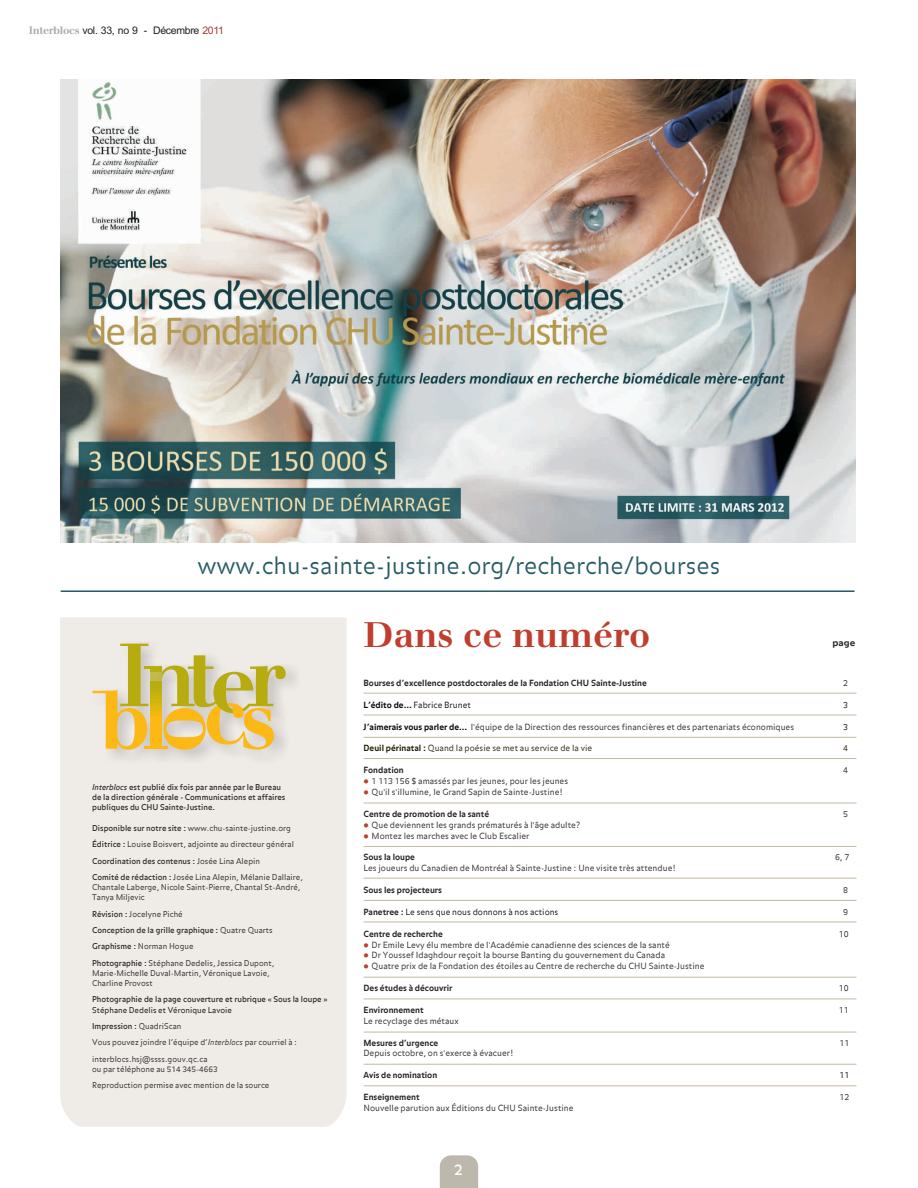
<style>
.page{position:relative;width:918px;height:1188px;background:#fff}
.page>*{position:absolute;margin:0;border:0;box-sizing:border-box;transform-origin:0 0}
.t1{font:34.65px "Walbaum Roman Os F,Bold";color:#bf3e2e}
.t2{font:300 23.7px "Balance";color:#245962}
.t3{font:15px "Balance";color:#fff}
.t4{font:10.5px "Arial";letter-spacing:-.03em;color:#231f20}
.t5{font:700 9px "Balance";color:#231f20;scale:1.11 1}
.t6{font:300 8.55px/10.9px "Balance";color:#231f20}
.t7{font:700 8.55px "Balance";color:#231f20}
.t8{font:300 8.55px "Balance";color:#010202}
.t9{font:300 8.55px "Balance";color:#1b1b00}
.t10{font:700 8.25px "Balance";color:#231f20}
.t11{font:300 7.95px/16.4px "Balance";color:#231f20}
.t12{font:7.95px/10.2px "Balance";color:#231f20}
.t13{font:300 7.95px "Balance";color:#010202}
.t14{font:7.2px/10.9px "Wingdings";color:#bf3e2e;text-align:justify}
.s1{font-family:"Walbaum Roman Os F,Bold";color:#a8a9ad}
.s2{color:#a73930}
.s3{font-weight:700}
.s4{font-weight:700;color:#010202}
.s5{font-style:italic}
.s6{font-weight:400}
.s7{font-weight:700;color:#231f20}
.s8{font-size:8.55px}
</style>
<div class="page">
<div style="left:60px;top:617px;width:286px;height:510px;background:#efece8"></div>
<svg style="left:440px;top:1155px;width:38px;height:33px"></svg>
<div style="left:91px;top:641px;width:209px;height:122px;background:#231f20;opacity:.2"></div>
<svg style="left:92px;top:644px;width:194px;height:106px;background:#dfce8f"></svg>
<hr style="left:364px;top:693px;width:492px;height:1px;background:#c5baa2">
<hr style="left:364px;top:737px;width:492px;height:1px;background:#c5baa2">
<hr style="left:364px;top:715px;width:492px;height:1px;background:#c5baa2">
<hr style="left:364px;top:758px;width:492px;height:1px;background:#c5baa2">
<hr style="left:364px;top:803px;width:492px;height:1px;background:#c5baa2">
<hr style="left:364px;top:846px;width:492px;height:1px;background:#c5baa2">
<hr style="left:364px;top:878px;width:492px;height:1px;background:#c5baa2">
<hr style="left:364px;top:900px;width:492px;height:1px;background:#c5baa2">
<hr style="left:364px;top:977px;width:492px;height:1px;background:#c5baa2">
<hr style="left:364px;top:922px;width:492px;height:1px;background:#c5baa2">
<hr style="left:364px;top:999px;width:492px;height:1px;background:#c5baa2">
<hr style="left:364px;top:1032px;width:492px;height:1px;background:#c5baa2">
<hr style="left:364px;top:1064px;width:492px;height:1px;background:#c5baa2">
<hr style="left:364px;top:1086px;width:492px;height:1px;background:#c5baa2">
<img style="left:61px;top:80px;width:795px;height:462px">
<hr style="left:61px;top:590px;width:794px;height:2px;background:#245962">
<p class="t4" style="left:29px;top:27px;width:197px"><span class="s1">Interblocs</span> vol. 33, no 9 - Décembre <span class="s2">2011</span></p>
<h2 class="t2" style="left:198px;top:555px;width:524px">www.chu-sainte-justine.org/recherche/bourses</h2>
<h1 class="t1" style="left:364px;top:614px;width:288px">Dans ce numéro</h1>
<p class="t5" style="left:833px;top:639px;width:22px">page</p>
<p class="t7" style="left:364px;top:679px;width:285px">Bourses d’excellence postdoctorales de la Fondation CHU Sainte-Justine</p>
<p class="t6" style="left:843px;top:678px;width:6px">2</p>
<p class="t8" style="left:364px;top:701px;width:109px"><span class="s3">L’édito de...</span> Fabrice Brunet</p>
<p class="t8" style="left:843px;top:701px;width:6px">3</p>
<p class="t6" style="left:364px;top:722px;width:432px"><span class="s4">J’aimerais vous parler de...</span> l'équipe de la Direction des ressources financières et des partenariats économiques</p>
<p class="t8" style="left:843px;top:723px;width:6px">3</p>
<p class="t12" style="left:92px;top:783px;width:195px"><span class="s5">Interblocs</span> est publié dix fois par année par le Bureau de la direction générale - Communications et affaires publiques du CHU Sainte-Justine.</p>
<p class="t11" style="left:92px;top:820px;width:212px"><span class="s6">Disponible sur notre site :</span> www.chu-sainte-justine.org <span class="s6">Éditrice :</span> Louise Boisvert, adjointe au directeur général <span class="s6">Coordination des contenus :</span> Josée Lina Alepin<br><span class="s6">Comité de rédaction :</span> Josée Lina Alepin, Mélanie Dallaire,</p>
<p class="t11" style="left:92px;top:883px;width:210px;line-height:10.2px">Chantale Laberge, Nicole Saint-Pierre, Chantal St-André,<br>Tanya Miljevic</p>
<p class="t11" style="left:92px;top:906px;width:184px"><span class="s6">Révision :</span> Jocelyne Piché<br><span class="s6">Conception de la grille graphique :</span> Quatre Quarts <span class="s6">Graphisme :</span> Norman Hogue<br><span class="s6">Photographie :</span> Stéphane Dedelis, Jessica Dupont,</p>
<p class="t11" style="left:92px;top:968px;width:179px;line-height:10.2px">Marie-Michelle Duval-Martin, Véronique Lavoie,<br>Charline Provost</p>
<p class="t12" style="left:92px;top:995px;width:237px">Photographie de la page couverture et rubrique « Sous la loupe »</p>
<p class="t11" style="left:92px;top:1019px;width:207px"><span class="s6">Impression :</span> QuadriScan<br>Vous pouvez joindre l’équipe d’<span class="s5">Interblocs</span> par courriel à : interblocs.hsj@ssss.gouv.qc.ca</p>
<p class="t11" style="left:92px;top:1061px;width:179px">ou par téléphone au 514 345-4663<br>Reproduction permise avec mention de la source</p>
<p class="t13" style="left:92px;top:1006px;width:141px">Stéphane Dedelis et Véronique Lavoie</p>
<p class="t9" style="left:364px;top:745px;width:230px"><span class="s3">Deuil périnatal :</span> Quand la poésie se met au service de la vie</p>
<p class="t9" style="left:843px;top:745px;width:6px">4</p>
<p class="t7" style="left:364px;top:767px;width:42px">Fondation</p>
<p class="t6" style="left:843px;top:765px;width:6px">4</p>
<p class="t6" style="left:372px;top:776px;width:198px">1 113 156 $ amassés par les jeunes, pour les jeunes<br>Qu'il s'illumine, le Grand Sapin de Sainte-Justine!</p>
<p class="t7" style="left:364px;top:810px;width:127px">Centre de promotion de la santé</p>
<p class="t6" style="left:843px;top:809px;width:6px">5</p>
<p class="t6" style="left:372px;top:820px;width:210px">Que deviennent les grands prématurés à l'âge adulte?<br>Montez les marches avec le Club Escalier</p>
<p class="t7" style="left:364px;top:854px;width:53px">Sous la loupe</p>
<p class="t6" style="left:835px;top:852px;width:16px">6, 7</p>
<p class="t6" style="left:364px;top:863px;width:314px">Les joueurs du Canadien de Montréal à Sainte-Justine : Une visite très attendue!</p>
<p class="t7" style="left:364px;top:886px;width:80px">Sous les projecteurs</p>
<p class="t6" style="left:843px;top:885px;width:6px">8</p>
<p class="t8" style="left:364px;top:908px;width:196px"><span class="s7">Panetree :</span> Le sens que nous donnons à nos actions</p>
<p class="t6" style="left:843px;top:907px;width:6px">9</p>
<p class="t7" style="left:364px;top:930px;width:81px">Centre de recherche</p>
<p class="t6" style="left:839px;top:929px;width:11px">10</p>
<p class="t6" style="left:372px;top:940px;width:334px">Dr Emile Levy élu membre de l'Académie canadienne des sciences de la santé<br>Dr Youssef Idaghdour reçoit la bourse Banting du gouvernement du Canada<br>Quatre prix de la Fondation des étoiles au Centre de recherche du CHU Sainte-Justine</p>
<p class="t7" style="left:364px;top:984px;width:90px">Des études à découvrir</p>
<p class="t6" style="left:839px;top:983px;width:11px">10</p>
<p class="t6" style="left:364px;top:1016px;width:97px">Le recyclage des métaux</p>
<p class="t7" style="left:364px;top:1039px;width:76px">Mesures d’urgence</p>
<p class="t6" style="left:840px;top:1038px;width:11px">11</p>
<p class="t6" style="left:364px;top:1048px;width:152px">Depuis octobre, on s'exerce à évacuer!</p>
<p class="t10" style="left:364px;top:1072px;width:75px">Avis de no<span class="s8">mination</span></p>
<p class="t7" style="left:364px;top:1093px;width:58px">Enseignement</p>
<p class="t6" style="left:840px;top:1092px;width:11px">12</p>
<p class="t14" style="left:364px;top:940px;width:34px">● ● ●</p>
<p class="t7" style="left:364px;top:1006px;width:61px">Environnement</p>
<p class="t6" style="left:839px;top:1005px;width:11px">11</p>
<p class="t8" style="left:840px;top:1071px;width:11px">11</p>
<p class="t6" style="left:364px;top:1103px;width:212px">Nouvelle parution aux Éditions du CHU Sainte-Justine</p>
<h3 class="t3" style="left:454px;top:1163px;width:10px">2</h3>
</div>
